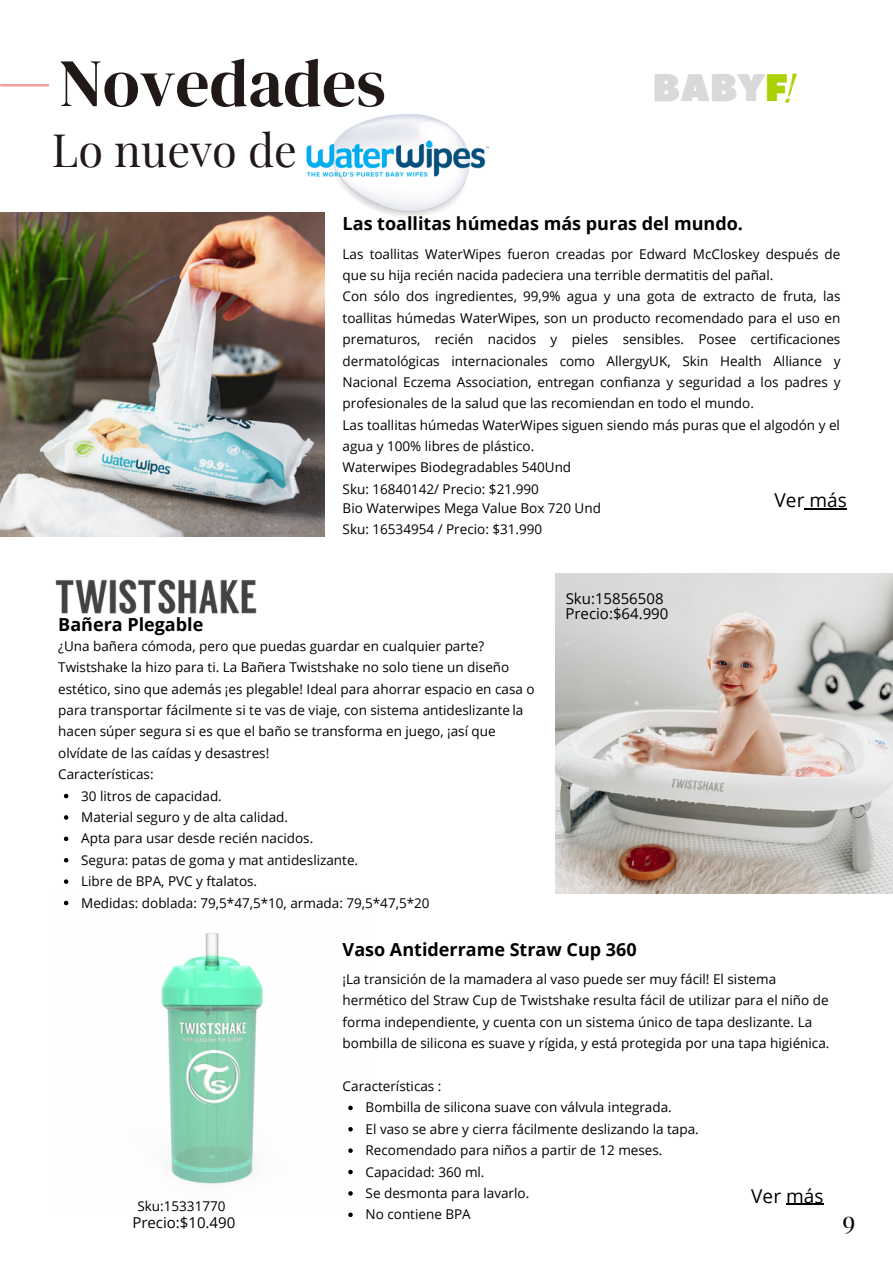
<style>
.page{position:relative;width:893px;height:1264px;background:#fff}
.page>*{position:absolute;margin:0;border:0;box-sizing:border-box;transform-origin:0 0}
.t1{font:67.5px "DM Serif Display";color:#201917}
.t2{font:45px "Playfair Display";color:#201917}
.t3{font:38.25px "Peace Sans";color:#d9d9d9}
.t4{font:25.5px "Playfair Display";color:#000}
.t5{font:19.05px "Open Sans";color:#000}
.t6{font:700 18px "Open Sans";color:#000}
.t7{font:15px "Open Sans";color:#000}
.t8{font:13.5px/21.3px "Open Sans";color:#000}
.s1{color:#a9d200}
.s2{font-family:"Playlist Script";font-size:36.9px;color:#a9d200}
</style>
<div class="page">
<img style="left:0;top:213px;width:324px;height:324px">
<img style="left:298px;top:114px;width:192px;height:120px">
<img style="left:555px;top:573px;width:337px;height:320px">
<img style="left:63px;top:902px;width:290px;height:294px">
<img style="left:55px;top:579px;width:202px;height:35px">
<svg style="left:64px;top:793px;width:4px;height:5px"></svg>
<svg style="left:64px;top:815px;width:4px;height:4px"></svg>
<svg style="left:64px;top:836px;width:4px;height:5px"></svg>
<svg style="left:64px;top:858px;width:4px;height:4px"></svg>
<svg style="left:64px;top:879px;width:4px;height:4px"></svg>
<svg style="left:64px;top:900px;width:4px;height:5px"></svg>
<svg style="left:348px;top:1105px;width:5px;height:5px"></svg>
<svg style="left:348px;top:1126px;width:5px;height:5px"></svg>
<svg style="left:348px;top:1148px;width:5px;height:4px"></svg>
<svg style="left:348px;top:1169px;width:5px;height:5px"></svg>
<svg style="left:348px;top:1191px;width:5px;height:4px"></svg>
<svg style="left:348px;top:1212px;width:5px;height:4px"></svg>
<hr style="left:804px;top:508px;width:42px;height:1px;background:#000">
<hr style="left:786px;top:1203px;width:37px;height:1px;background:#000">
<hr style="left:1px;top:84px;width:47px;height:2px;background:#f39f9d">
<p class="t1" style="left:59px;top:36px;width:328px">Novedades</p>
<p class="t2" style="left:52px;top:118px;width:246px">Lo nuevo de</p>
<p class="t3" style="left:652px;top:62px;width:141px">BABY<span class="s1">F</span><span class="s2">!</span></p>
<p class="t6" style="left:342px;top:211px;width:402px">Las toallitas húmedas más puras del mundo.</p>
<p class="t8" style="left:342px;top:243px;width:499px">Las toallitas WaterWipes fueron creadas por Edward McCloskey después de que su hija recién nacida padeciera una terrible dermatitis del pañal.</p>
<p class="t8" style="left:342px;top:285px;width:499px;text-align:justify">Con sólo dos ingredientes, 99,9% agua y una gota de extracto de fruta, las toallitas húmedas WaterWipes, son un producto recomendado para el uso en prematuros, recién nacidos y pieles sensibles. Posee certificaciones dermatológicas internacionales como AllergyUK, Skin Health Alliance y Nacional Eczema Association, entregan confianza y seguridad a los padres y profesionales de la salud que las recomiendan en todo el mundo.</p>
<p class="t8" style="left:342px;top:414px;width:499px">Las toallitas húmedas WaterWipes siguen siendo más puras que el algodón y el agua y 100% libres de plástico.</p>
<p class="t6" style="left:58px;top:611px;width:147px">Bañera Plegable</p>
<p class="t8" style="left:342px;top:456px;width:230px">Waterwipes Biodegradables 540Und</p>
<p class="t8" style="left:342px;top:478px;width:198px">Sku: 16840142/ Precio: $21.990</p>
<p class="t8" style="left:342px;top:497px;width:260px">Bio Waterwipes Mega Value Box 720 Und</p>
<p class="t8" style="left:342px;top:518px;width:201px">Sku: 16534954 / Precio: $31.990</p>
<p class="t7" style="left:565px;top:588px;width:99px">Sku:15856508</p>
<p class="t7" style="left:565px;top:603px;width:104px">Precio:$64.990</p>
<p class="t8" style="left:58px;top:635px;width:478px">¿Una bañera cómoda, pero que puedas guardar en cualquier parte?<br>Twistshake la hizo para ti. La Bañera Twistshake no solo tiene un diseño estético, sino que además ¡es plegable! Ideal para ahorrar espacio en casa o para transportar fácilmente si te vas de viaje, con sistema antideslizante la hacen súper segura si es que el baño se transforma en juego, ¡así que olvídate de las caídas y desastres!</p>
<p class="t8" style="left:58px;top:763px;width:97px">Características:</p>
<p class="t8" style="left:81px;top:784px;width:142px">30 litros de capacidad.</p>
<p class="t8" style="left:81px;top:806px;width:208px">Material seguro y de alta calidad.</p>
<p class="t8" style="left:81px;top:827px;width:233px">Apta para usar desde recién nacidos.</p>
<p class="t8" style="left:81px;top:848px;width:278px">Segura: patas de goma y mat antideslizante.</p>
<p class="t8" style="left:81px;top:870px;width:177px">Libre de BPA, PVC y ftalatos.</p>
<p class="t8" style="left:81px;top:891px;width:350px">Medidas: doblada: 79,5*47,5*10, armada: 79,5*47,5*20</p>
<p class="t6" style="left:342px;top:937px;width:295px">Vaso Antiderrame Straw Cup 360</p>
<p class="t5" style="left:774px;top:487px;width:74px">Ver más</p>
<p class="t8" style="left:137px;top:1195px;width:90px">Sku:15331770</p>
<p class="t7" style="left:132px;top:1211px;width:104px">Precio:$10.490</p>
<p class="t8" style="left:342px;top:968px;width:488px">¡La transición de la mamadera al vaso puede ser muy fácil! El sistema hermético del Straw Cup de Twistshake resulta fácil de utilizar para el niño de forma independiente, y cuenta con un sistema único de tapa deslizante. La bombilla de silicona es suave y rígida, y está protegida por una tapa higiénica.</p>
<p class="t8" style="left:342px;top:1075px;width:100px">Características :</p>
<p class="t8" style="left:365px;top:1096px;width:308px">Bombilla de silicona suave con válvula integrada.</p>
<p class="t8" style="left:365px;top:1117px;width:334px">El vaso se abre y cierra fácilmente deslizando la tapa.</p>
<p class="t8" style="left:365px;top:1139px;width:298px">Recomendado para niños a partir de 12 meses.</p>
<p class="t8" style="left:365px;top:1160px;width:120px">Capacidad: 360 ml.</p>
<p class="t8" style="left:365px;top:1181px;width:165px">Se desmonta para lavarlo.</p>
<p class="t8" style="left:365px;top:1203px;width:107px">No contiene BPA</p>
<p class="t5" style="left:751px;top:1182px;width:74px">Ver más</p>
<p class="t4" style="left:842px;top:1202px;width:14px">9</p>
</div>
